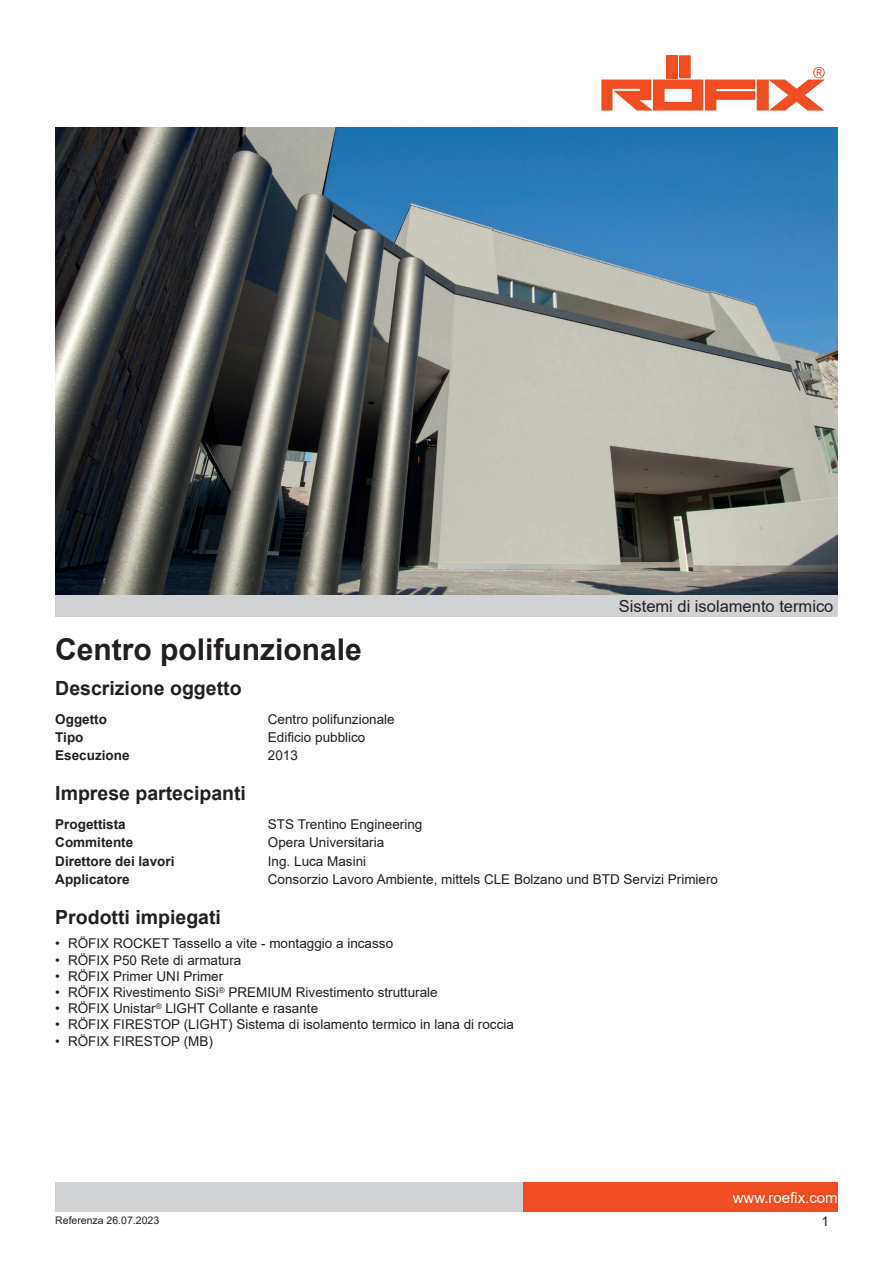
<style>
.page{position:relative;width:893px;height:1263px;background:#fff}
.page>*{position:absolute;margin:0;border:0;box-sizing:border-box;transform-origin:0 0}
.t1{font:700 30px "Arial";color:#231f20}
.t2{font:700 19.5px "Arial";color:#231f20}
.t3{font:16.5px "Arial";color:#231f20}
.t4{font:15px "Arial";color:#fff}
.t5{font:13.5px "Arial";color:#231f20}
.t6{font:700 13.5px "Arial";color:#231f20}
.t7{font:10.5px "Arial";color:#231f20}
</style>
<div class="page">
<div style="left:523px;top:1182px;width:315px;height:30px;background:#f04d22"></div>
<div style="left:55px;top:1182px;width:468px;height:30px;background:#d1d2d4"></div>
<div style="left:679px;top:55px;width:12px;height:23px;background:#f04d22"></div>
<div style="left:666px;top:55px;width:11px;height:23px;background:#f04d22"></div>
<svg style="left:601px;top:67px;width:224px;height:44px"></svg>
<img style="left:55px;top:128px;width:783px;height:467px">
<div style="left:55px;top:595px;width:783px;height:22px;background:#d1d2d4"></div>
<p class="t3" style="left:619px;top:595px;width:216px">Sistemi di isolamento termico</p>
<h1 class="t1" style="left:55px;top:628px;width:308px">Centro polifunzionale</h1>
<h2 class="t2" style="left:55px;top:675px;width:188px">Descrizione oggetto</h2>
<p class="t6" style="left:55px;top:709px;width:53px">Oggetto</p>
<p class="t5" style="left:268px;top:710px;width:128px">Centro polifunzionale</p>
<p class="t6" style="left:55px;top:728px;width:30px">Tipo</p>
<p class="t5" style="left:268px;top:728px;width:99px">Edificio pubblico</p>
<p class="t6" style="left:55px;top:746px;width:76px">Esecuzione</p>
<p class="t5" style="left:268px;top:746px;width:32px">2013</p>
<h2 class="t2" style="left:55px;top:780px;width:192px">Imprese partecipanti</h2>
<p class="t6" style="left:55px;top:815px;width:72px">Progettista</p>
<p class="t5" style="left:268px;top:815px;width:156px">STS Trentino Engineering</p>
<p class="t6" style="left:55px;top:833px;width:80px">Commitente</p>
<p class="t5" style="left:268px;top:833px;width:118px">Opera Universitaria</p>
<p class="t6" style="left:55px;top:851px;width:121px">Direttore dei lavori</p>
<p class="t5" style="left:268px;top:851px;width:100px">Ing. Luca Masini</p>
<p class="t6" style="left:55px;top:870px;width:76px">Applicatore</p>
<p class="t5" style="left:268px;top:870px;width:452px">Consorzio Lavoro Ambiente, mittels CLE Bolzano und BTD Servizi Primiero</p>
<h2 class="t2" style="left:55px;top:903px;width:167px">Prodotti impiegati</h2>
<p class="t5" style="left:55px;top:934px;width:339px">• RÖFIX ROCKET Tassello a vite - montaggio a incasso</p>
<p class="t5" style="left:55px;top:950px;width:188px">• RÖFIX P50 Rete di armatura</p>
<p class="t5" style="left:55px;top:967px;width:170px">• RÖFIX Primer UNI Primer</p>
<p class="t5" style="left:55px;top:983px;width:384px">• RÖFIX Rivestimento SiSi<sup>®</sup> PREMIUM Rivestimento strutturale</p>
<p class="t5" style="left:55px;top:999px;width:264px">• RÖFIX Unistar<sup>®</sup> LIGHT Collante e rasante</p>
<p class="t5" style="left:55px;top:1015px;width:460px">• RÖFIX FIRESTOP (LIGHT) Sistema di isolamento termico in lana di roccia</p>
<p class="t5" style="left:55px;top:1031px;width:159px">• RÖFIX FIRESTOP (MB)</p>
<p class="t7" style="left:55px;top:1213px;width:105px">Referenza 26.07.2023</p>
<p class="t4" style="left:733px;top:1187px;width:107px">www.roefix.com</p>
<p class="t5" style="left:821px;top:1212px;width:9px">1</p>
</div>
